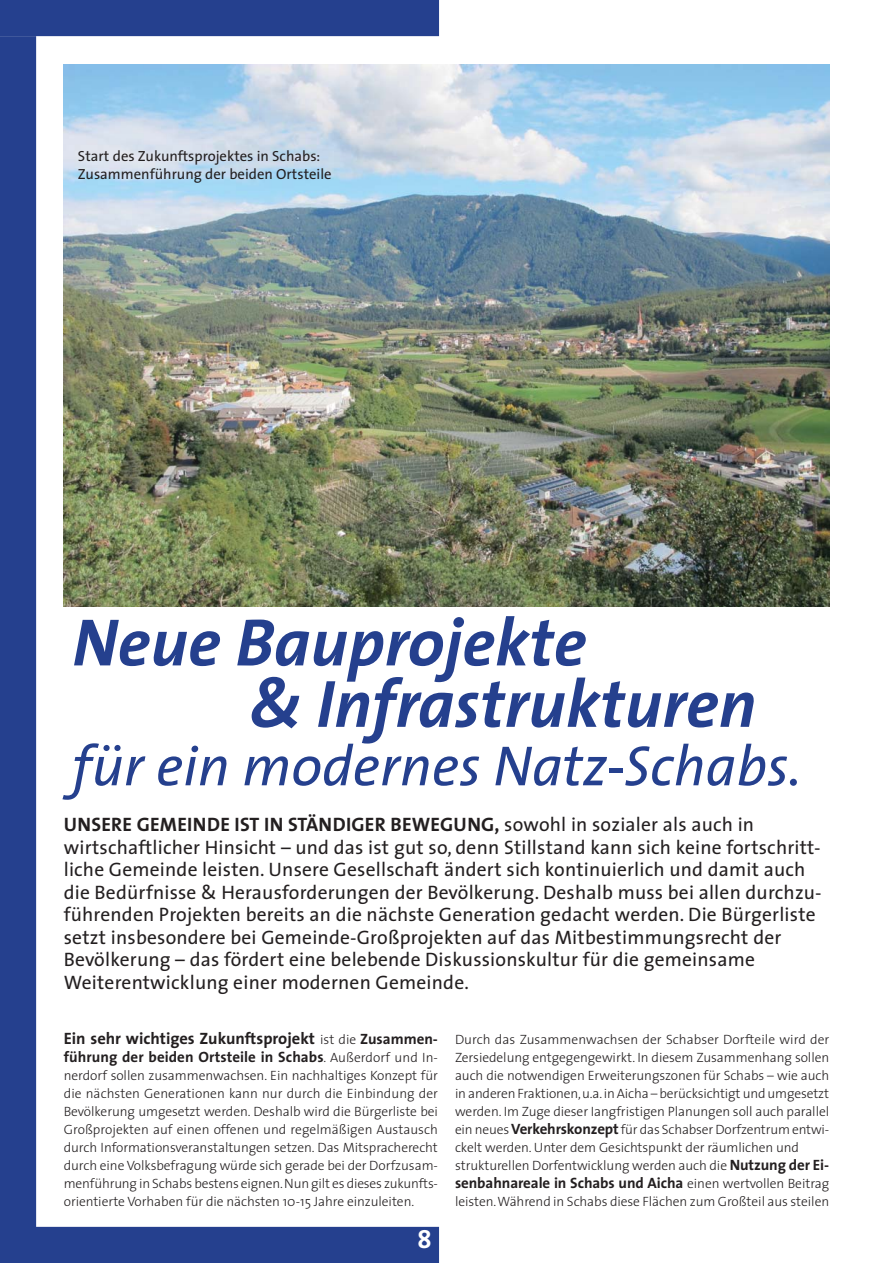
<style>
.page{position:relative;width:893px;height:1263px;background:#fff}
.page>*{position:absolute;margin:0;border:0;box-sizing:border-box;transform-origin:0 0}
.t1{font:italic 700 67.5px/61.3px "The Sans";color:#25408e}
.t2{font:italic 57px "The Sans";color:#25408e}
.t3{font:700 25.5px "The Sans";color:#fff}
.t4{font:19.5px/22.5px "The Sans";letter-spacing:.01em;color:#231f20}
.t5{font:700 16.5px "The Sans";color:#231f20}
.t6{font:700 15px "The Sans";letter-spacing:.005em;color:#231f20}
.t7{font:14.7px/18px "The Sans";color:#231f20}
.t8{font:300 13.5px/18px "The Sans";letter-spacing:-.005em;color:#231f20;text-align:justify}
.s1{font-weight:700}
.s2{font-weight:300;font-size:13.5px}
.s3{font-size:15px}
.s4{font-weight:700;font-size:15px}
</style>
<div class="page">
<div style="left:0;top:0;width:439px;height:36px;background:#25408e"></div>
<div style="left:0;top:1227px;width:439px;height:36px;background:#25408e"></div>
<div style="left:0;top:36px;width:36px;height:1227px;background:#25408e"></div>
<img style="left:64px;top:64px;width:765px;height:542px">
<p class="t7" style="left:78px;top:148px;width:255px">Start des Zukunftsprojektes in Schabs:<br>Zusammenführung der beiden Ortsteile</p>
<h1 class="t1" style="left:249px;top:614px;width:509px;text-indent:-177px">Neue Bauprojekte<br>&amp; Infrastrukturen</h1>
<h2 class="t2" style="left:72px;top:744px;width:731px">für ein modernes Natz-Schabs.</h2>
<p class="t4" style="left:64px;top:815px;width:759px"><span class="s1">UNSERE GEMEINDE IST IN STÄNDIGER BEWEGUNG,</span> sowohl in sozialer als auch in wirtschaftlicher Hinsicht – und das ist gut so, denn Stillstand kann sich keine fortschritt&shy;liche Gemeinde leisten. Unsere Gesellschaft ändert sich kontinuierlich und damit auch die Bedürfnisse &amp; Herausforderungen der Bevölkerung. Deshalb muss bei allen durchzu&shy;führenden Projekten bereits an die nächste Generation gedacht werden. Die Bürgerliste setzt insbesondere bei Gemeinde-Großprojekten auf das Mitbestimmungsrecht der Bevölkerung – das fördert eine belebende Diskussionskultur für die gemeinsame Weiterentwicklung einer modernen Gemeinde.</p>
<p class="t5" style="left:64px;top:1030px;width:376px">Ein sehr wichtiges Zukunftsprojekt <span class="s2">ist die</span> <span class="s3">Zusammen-</span></p>
<p class="t6" style="left:64px;top:1049px;width:376px">führung der beiden Ortsteile in Schabs<span class="s2">. Außerdorf und In-</span></p>
<p class="t8" style="left:64px;top:1068px;width:376px">nerdorf sollen zusammenwachsen. Ein nachhaltiges Konzept für die nächsten Generationen kann nur durch die Einbindung der Bevölkerung umgesetzt werden. Deshalb wird die Bürgerliste bei Großprojekten auf einen offenen und regelmäßigen Austausch durch Informationsveranstaltungen setzen. Das Mitspracherecht durch eine Volksbefragung würde sich gerade bei der Dorfzusam&shy;menführung in Schabs bestens eignen. Nun gilt es dieses zukunfts&shy;orientierte Vorhaben für die nächsten 10-15 Jahre einzuleiten.</p>
<p class="t8" style="left:455px;top:1032px;width:376px;text-align:left">Durch das Zusammenwachsen der Schabser Dorfteile wird der Zersiedelung entgegengewirkt. In diesem Zusammenhang sollen auch die notwendigen Erweiterungszonen für Schabs – wie auch in anderen Fraktionen, u.a. in Aicha – berücksichtigt und umgesetzt werden. Im Zuge dieser Iangfristigen Planungen soll auch parallel ein neues <span class="s4">Verkehrskonzept</span> für das Schabser Dorfzentrum entwi&shy;ckelt werden. Unter dem Gesichtspunkt der räumlichen und strukturellen Dorfentwicklung werden auch die <span class="s4">Nutzung der Ei-</span></p>
<p class="t6" style="left:455px;top:1175px;width:376px">senbahnareale in Schabs und Aicha <span class="s2">einen wertvollen Beitrag</span></p>
<p class="t8" style="left:455px;top:1194px;width:376px">leisten. Während in Schabs diese Flächen zum Großteil aus steilen</p>
<h3 class="t3" style="left:417px;top:1226px;width:16px">8</h3>
</div>
